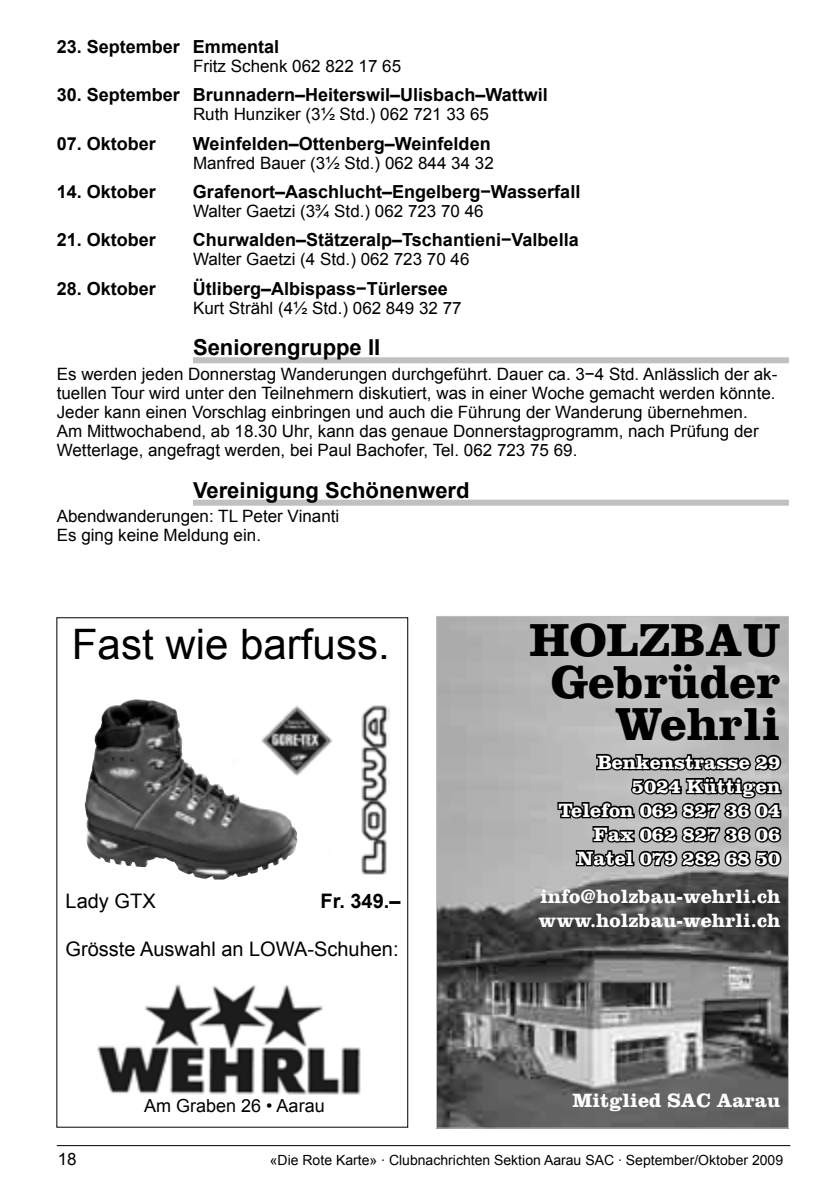
<style>
.page{position:relative;width:840px;height:1191px;background:#fff}
.page>*{position:absolute;margin:0;border:0;box-sizing:border-box;transform-origin:0 0}
.t1{font:700 48px/42px "Clarendon LT Std";color:#000;text-align:right}
.t2{font:42px "Arial";color:#000}
.t3{font:700 22px "Arial";color:#000}
.t4{font:700 20px/24px "Clarendon LT Std";color:#fff;text-align:right}
.t5{font:20px "Arial";color:#000}
.t6{font:700 20px "Arial";color:#000}
.t7{font:18.6px "Arial";color:#000}
.t8{font:700 18px "Arial";color:#000}
.t9{font:18px "Arial";color:#000}
.t10{font:17px/19px "Arial";color:#000}
.t11{font:14px "Arial";color:#000}
</style>
<div class="page">
<hr style="left:57px;top:1145px;width:732px;height:1px;background:#000">
<div style="left:193px;top:357px;width:595px;height:6px;background:#c0c0c0"></div>
<div style="left:193px;top:500px;width:595px;height:6px;background:#c0c0c0"></div>
<img style="left:438px;top:618px;width:348px;height:508px">
<svg style="left:555px;top:752px;width:227px;height:120px;background:#6b6b6b"></svg>
<img style="left:97px;top:705px;width:292px;height:390px">
<img style="left:85px;top:699px;width:155px;height:180px">
<div style="left:65px;top:893px;width:335px;height:84px;background:#fff"></div>
<p class="t8" style="left:57px;top:35px;width:224px">23. September Emmental</p>
<p class="t10" style="left:193px;top:57px;width:209px">Fritz Schenk 062 822 17 65</p>
<p class="t8" style="left:57px;top:83px;width:492px">30. September Brunnadern–Heiterswil–Ulisbach–Wattwil</p>
<p class="t10" style="left:193px;top:105px;width:297px">Ruth Hunziker (3½ Std.) 062 721 33 65</p>
<p class="t8" style="left:57px;top:131px;width:101px">07. Oktober</p>
<p class="t8" style="left:193px;top:131px;width:299px">Weinfelden–Ottenberg–Weinfelden</p>
<p class="t10" style="left:193px;top:153px;width:302px">Manfred Bauer (3½ Std.) 062 844 34 32</p>
<p class="t8" style="left:57px;top:180px;width:101px">14. Oktober</p>
<p class="t8" style="left:193px;top:180px;width:388px">Grafenort–Aaschlucht–Engelberg−Wasserfall</p>
<p class="t10" style="left:193px;top:202px;width:292px">Walter Gaetzi (3¾ Std.) 062 723 70 46</p>
<p class="t8" style="left:57px;top:228px;width:101px">21. Oktober</p>
<p class="t8" style="left:193px;top:228px;width:387px">Churwalden–Stätzeralp–Tschantieni−Valbella</p>
<p class="t10" style="left:193px;top:250px;width:278px">Walter Gaetzi (4 Std.) 062 723 70 46</p>
<p class="t8" style="left:57px;top:276px;width:101px">28. Oktober</p>
<p class="t8" style="left:193px;top:276px;width:256px">Ütliberg–Albispass−Türlersee</p>
<p class="t10" style="left:193px;top:298px;width:270px">Kurt Strähl (4½ Std.) 062 849 32 77</p>
<p class="t3" style="left:193px;top:333px;width:189px">Seniorengruppe II</p>
<p class="t10" style="left:57px;top:365px;width:721px">Es werden jeden Donnerstag Wanderungen durchgeführt. Dauer ca. 3−4 Std. Anlässlich der ak&shy;tuellen Tour wird unter den Teilnehmern diskutiert, was in einer Woche gemacht werden könnte.<br>Jeder kann einen Vorschlag einbringen und auch die Führung der Wanderung übernehmen.<br>Am Mittwochabend, ab 18.30 Uhr, kann das genaue Donnerstagprogramm, nach Prüfung der Wetterlage, angefragt werden, bei Paul Bachofer, Tel. 062 723 75 69.</p>
<p class="t3" style="left:193px;top:475px;width:278px">Vereinigung Schönenwerd</p>
<p class="t10" style="left:57px;top:507px;width:284px">Abendwanderungen: TL Peter Vinanti<br>Es ging keine Meldung ein.</p>
<h2 class="t2" style="left:72px;top:616px;width:319px">Fast wie barfuss.</h2>
<p class="t5" style="left:65px;top:888px;width:92px">Lady GTX</p>
<p class="t6" style="left:320px;top:888px;width:82px">Fr. 349.–</p>
<p class="t5" style="left:65px;top:936px;width:334px">Grösste Auswahl an LOWA-Schuhen:</p>
<p class="t7" style="left:73px;top:898px;width:85px">Lady GTX</p>
<p class="t9" style="left:144px;top:1094px;width:182px">Am Graben 26 • Aarau</p>
<h1 class="t1" style="left:529px;top:618px;width:252px">HOLZBAU<br>Gebrüder<br>Wehrli</h1>
<p class="t4" style="left:558px;top:750px;width:223px">Benkenstrasse 29<br>5024 Küttigen<br>Telefon 062 827 36 04<br>Fax 062 827 36 06<br>Natel 079 282 68 50</p>
<p class="t4" style="left:538px;top:884px;width:243px;text-align:left">info@holzbau-wehrli.ch www.holzbau-wehrli.ch</p>
<p class="t4" style="left:572px;top:1088px;width:209px">Mitglied SAC Aarau</p>
<p class="t10" style="left:58px;top:1149px;width:20px">18</p>
<p class="t11" style="left:270px;top:1150px;width:514px">«Die Rote Karte» · Clubnachrichten Sektion Aarau SAC · September/Oktober 2009</p>
</div>
